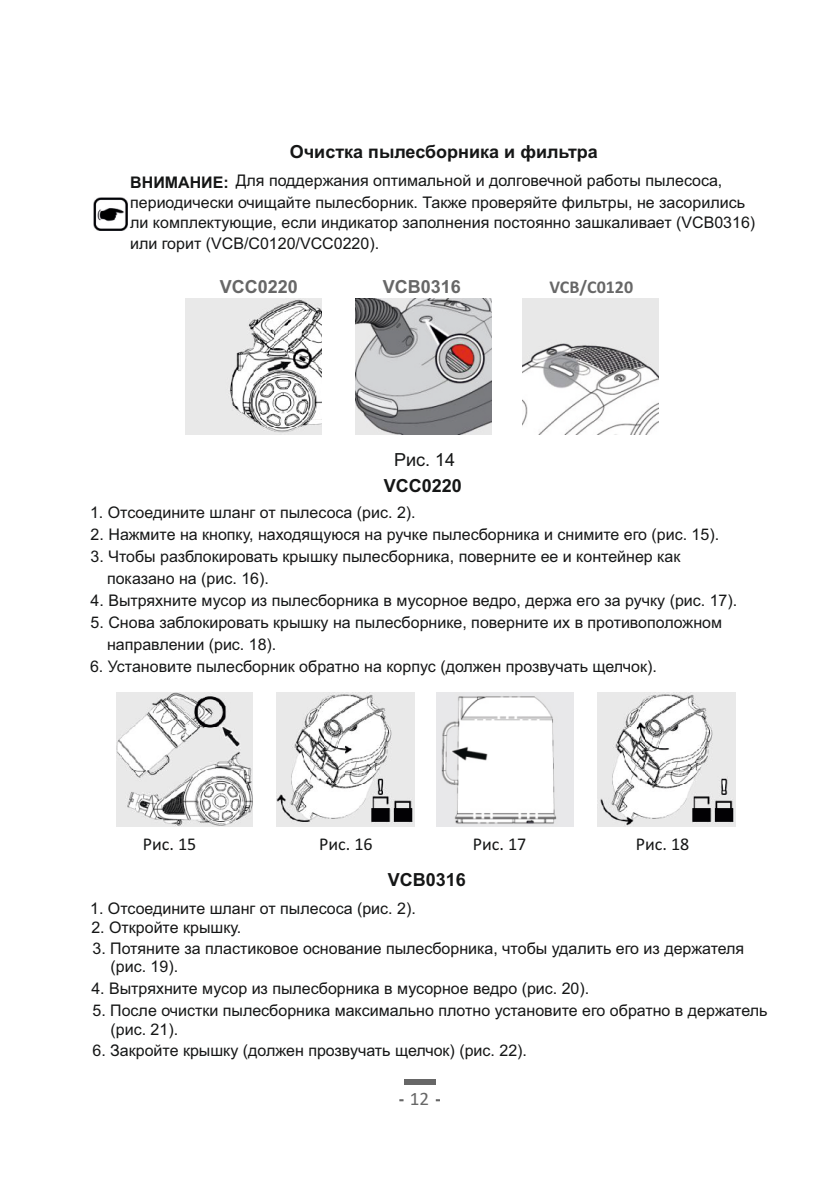
<style>
.page{position:relative;width:838px;height:1191px;background:#fff}
.page>*{position:absolute;margin:0;border:0;box-sizing:border-box;transform-origin:0 0}
.t1{font:19.2px "Calibri";color:#676767}
.t2{font:700 18px "Arial";color:#151616}
.t3{font:18px "Calibri";color:#151616}
.t4{font:700 18px "Arial";color:#676767}
.t5{font:700 18px "Calibri";color:#676767}
.t6{font:18px "Arial";color:#151616}
.t7{font:16px/22px "Arial";color:#151616}
.s1{font-weight:700}
</style>
<div class="page">
<img style="left:93px;top:197px;width:34px;height:33px">
<img style="left:186px;top:298px;width:136px;height:136px">
<img style="left:355px;top:298px;width:136px;height:136px">
<img style="left:522px;top:298px;width:136px;height:136px">
<img style="left:117px;top:692px;width:136px;height:134px">
<img style="left:277px;top:692px;width:137px;height:134px">
<img style="left:436px;top:692px;width:138px;height:134px">
<img style="left:598px;top:692px;width:138px;height:134px">
<div style="left:404px;top:1079px;width:32px;height:5px;background:#676767"></div>
<p class="t2" style="left:290px;top:144px;width:310px">Oчистка пылесборникa и фильтра</p>
<p class="t7" style="left:130px;top:170px;width:616px"><span class="s1">ВНИМАНИЕ:</span> Для поддержания оптимальной и долговечной работы пылесоса, периодически очищайте пылесборник. Также проверяйте фильтры, не засорились</p>
<p class="t7" style="left:130px;top:213px;width:627px;line-height:21.4px">ли комплектующие, если индикатор заполнения постоянно зашкаливает (VCB0316) или горит (VCB/C0120/VCC0220).</p>
<p class="t4" style="left:220px;top:279px;width:80px">VCC0220</p>
<p class="t4" style="left:383px;top:280px;width:80px">VCB0316</p>
<p class="t5" style="left:549px;top:279px;width:85px">VCB/C0120</p>
<p class="t6" style="left:394px;top:452px;width:63px">Рис. 14</p>
<p class="t2" style="left:384px;top:479px;width:80px">VCC0220</p>
<p class="t7" style="left:90px;top:503px;width:327px">1. Отсоедините шланг от пылесоса (рис. 2).</p>
<p class="t7" style="left:91px;top:525px;width:630px">2. Нажмите на кнопку, находящуюся на ручке пылесборника и снимите его (рис. 15).</p>
<p class="t7" style="left:107px;top:547px;width:575px;text-indent:-16px">3. Чтобы разблокировать крышку пылесборника, поверните ее и контейнер как показано на (рис. 16).</p>
<p class="t7" style="left:91px;top:591px;width:648px">4. Вытряхните мусор из пылесборника в мусорное ведро, держа его за ручку (рис. 17).</p>
<p class="t7" style="left:107px;top:613px;width:617px;text-indent:-16px">5. Cнова заблокировать крышку на пылесборнике, поверните их в противоположном направлении (рис. 18).</p>
<p class="t7" style="left:90px;top:657px;width:568px">6. Установите пылесборник обратно на корпус (должен прозвучать щелчок).</p>
<p class="t3" style="left:143px;top:836px;width:55px">Рис. 15</p>
<p class="t3" style="left:319px;top:836px;width:55px">Рис. 16</p>
<p class="t3" style="left:473px;top:836px;width:55px">Рис. 17</p>
<p class="t3" style="left:636px;top:836px;width:55px">Рис. 18</p>
<p class="t2" style="left:388px;top:873px;width:80px">VСВ0316</p>
<p class="t7" style="left:90px;top:898px;width:327px">1. Отсоедините шланг от пылесоса (рис. 2).</p>
<p class="t7" style="left:91px;top:918px;width:152px">2. Откройте крышку.</p>
<p class="t7" style="left:111px;top:940px;width:635px;line-height:18px;text-indent:-18px">3. Потяните за пластиковое основание пылесборника, чтобы удалить его из держателя (рис. 19).</p>
<p class="t7" style="left:91px;top:978px;width:499px">4. Вытряхните мусор из пылесборника в мусорное ведро (рис. 20).</p>
<p class="t7" style="left:111px;top:1002px;width:658px;line-height:19px;text-indent:-18px">5. После очистки пылесборника максимально плотно установите его обратно в держатель (рис. 21).</p>
<p class="t7" style="left:92px;top:1040px;width:436px">6. Закройте крышку (должен прозвучать щелчок) (рис. 22).</p>
<p class="t1" style="left:410px;top:1085px;width:21px">12</p>
</div>
